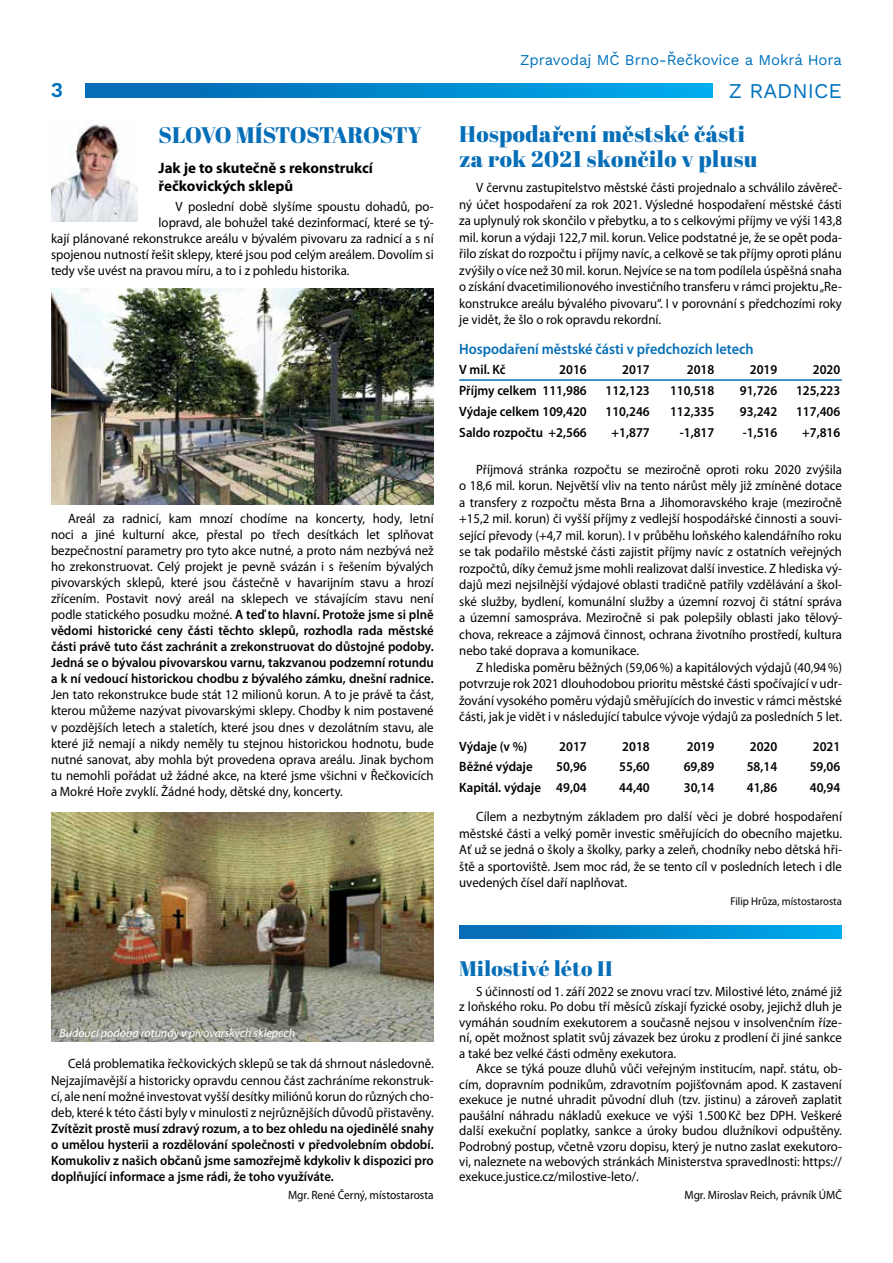
<style>
.page{position:relative;width:893px;height:1263px;background:#fff}
.page>*{position:absolute;margin:0;border:0;box-sizing:border-box;transform-origin:0 0}
.t1{font:22.5px/25.5px "Abril Fatface";letter-spacing:.02em;color:#056eb7}
.t2{font:22.5px "Abril Fatface";letter-spacing:-.015em;color:#056eb7}
.t3{font:21px "Abril Fatface";letter-spacing:.02em;color:#056eb7}
.t4{font:21px "Work Sans";color:#0072bc}
.t5{font:600 21px "Work Sans";color:#0072bc}
.t6{font:700 15px/17.5px "Myriad Pro";color:#000}
.t7{font:600 15px "Myriad Pro";color:#056eb7;scale:.95 1}
.t8{font:15px "Work Sans";color:#0072bc}
.t9{font:13.5px/16.5px "Myriad Pro";color:#000;text-align:justify;scale:.95 1}
.t10{font:600 13.5px/16px "Myriad Pro";color:#000;text-align:justify;scale:.95 1}
.t11{font:12px "Myriad Pro";color:#000;scale:.95 1}
.t12{font:italic 12px "Myriad Pro";color:#fff}
.t13{font:11.25px "Myriad Pro";color:#000;scale:.95 1}
.s1{font-weight:600}
</style>
<div class="page">
<svg style="left:459px;top:926px;width:383px;height:13px;background:#0088cd"></svg>
<svg style="left:85px;top:84px;width:628px;height:14px;background:#0088cd"></svg>
<img style="left:51px;top:288px;width:383px;height:217px">
<img style="left:51px;top:812px;width:383px;height:230px">
<img style="left:51px;top:124px;width:86px;height:98px">
<hr style="left:459px;top:379px;width:383px;height:2px;background:#056eb7">
<p class="t8" style="left:520px;top:48px;width:323px">Zpravodaj MČ Brno-Řečkovice a Mokrá Hora</p>
<h2 class="t5" style="left:51px;top:74px;width:14px">3</h2>
<h2 class="t4" style="left:729px;top:75px;width:115px">Z RADNICE</h2>
<h1 class="t2" style="left:159px;top:119px;width:265px">SLOVO MÍSTOSTAROSTY</h1>
<p class="t6" style="left:159px;top:159px;width:216px">Jak je to skutečně s rekonstrukcí řečkovických sklepů</p>
<p class="t9" style="left:176px;top:198px;width:273px">V poslední době slyšíme spoustu dohadů, po-</p>
<p class="t9" style="left:159px;top:214px;width:291px">lopravd, ale bohužel také dezinformací, které se tý-</p>
<p class="t9" style="left:51px;top:230px;width:404px">kají plánované rekonstrukce areálu v bývalém pivovaru za radnicí a s ní</p>
<p class="t9" style="left:51px;top:246px;width:404px">spojenou nutností řešit sklepy, které jsou pod celým areálem. Dovolím si</p>
<p class="t9" style="left:51px;top:262px;width:316px">tedy vše uvést na pravou míru, a to i z pohledu historika.</p>
<p class="t9" style="left:51px;top:510px;width:404px;line-height:16px;text-indent:17px">Areál za radnicí, kam mnozí chodíme na koncerty, hody, letní noci a jiné kulturní akce, přestal po třech desítkách let splňovat bezpečnostní parametry pro tyto akce nutné, a proto nám nezbývá než ho zrekonstruovat. Celý projekt je pevně svázán i s řešením bývalých pivovarských sklepů, které jsou částečně v havarijním stavu a hrozí zřícením. Postavit nový areál na sklepech ve stávajícím stavu není podle statického posudku možné. <span class="s1">A teď to hlavní. Protože jsme si plně vědomi historické ceny části těchto sklepů, rozhodla rada městské části právě tuto část zachránit a zrekonstruovat do důstojné podoby.<br>Jedná se o bývalou pivovarskou varnu, takzvanou podzemní rotundu a k ní vedoucí historickou chodbu z bývalého zámku, dnešní radnice.</span></p>
<p class="t9" style="left:51px;top:687px;width:404px;line-height:16px">Jen tato rekonstrukce bude stát 12 milionů korun. A to je právě ta část, kterou můžeme nazývat pivovarskými sklepy. Chodby k nim postavené v pozdějších letech a staletích, které jsou dnes v dezolátním stavu, ale které již nemají a nikdy neměly tu stejnou historickou hodnotu, bude nutné sanovat, aby mohla být provedena oprava areálu. Jinak bychom tu nemohli pořádat už žádné akce, na které jsme všichni v Řečkovicích a Mokré Hoře zvyklí. Žádné hody, dětské dny, koncerty.</p>
<p class="t12" style="left:60px;top:1025px;width:237px">Budoucí podoba rotundy v pivovarských sklepech</p>
<p class="t9" style="left:51px;top:1056px;width:404px;line-height:16px;text-indent:17px">Celá problematika řečkovických sklepů se tak dá shrnout následovně.<br>Nejzajímavější a historicky opravdu cennou část zachráníme rekonstruk&shy;cí, ale není možné investovat vyšší desítky miliónů korun do různých cho&shy;deb, které k této části byly v minulosti z nejrůznějších důvodů přistavěny.</p>
<p class="t10" style="left:51px;top:1120px;width:404px">Zvítězit prostě musí zdravý rozum, a to bez ohledu na ojedinělé snahy o umělou hysterii a rozdělování společnosti v předvolebním období.<br>Komukoliv z našich občanů jsme samozřejmě kdykoliv k dispozici pro doplňující informace a jsme rádi, že toho využíváte.</p>
<p class="t11" style="left:288px;top:1188px;width:155px">Mgr. René Černý, místostarosta</p>
<h1 class="t1" style="left:459px;top:120px;width:300px">Hospodaření městské části za rok 2021 skončilo v plusu</h1>
<p class="t9" style="left:459px;top:179px;width:404px;text-indent:17px">V červnu zastupitelstvo městské části projednalo a schválilo závěreč&shy;ný účet hospodaření za rok 2021. Výsledné hospodaření městské části za uplynulý rok skončilo v přebytku, a to s celkovými příjmy ve výši 143,8 mil. korun a výdaji 122,7 mil. korun. Velice podstatné je, že se opět poda&shy;řilo získat do rozpočtu i příjmy navíc, a celkově se tak příjmy oproti plánu zvýšily o více než 30 mil. korun. Nejvíce se na tom podílela úspěšná snaha o získání dvacetimilionového investičního transferu v rámci projektu „Re&shy;konstrukce areálu bývalého pivovaru“. I v porovnání s předchozími roky je vidět, že šlo o rok opravdu rekordní.</p>
<p class="t7" style="left:459px;top:339px;width:311px">Hospodaření městské části v předchozích letech</p>
<p class="t10" style="left:459px;top:361px;width:50px">V mil. Kč</p>
<p class="t10" style="left:559px;top:361px;width:30px">2016</p>
<p class="t10" style="left:622px;top:361px;width:30px">2017</p>
<p class="t10" style="left:687px;top:361px;width:30px">2018</p>
<p class="t10" style="left:750px;top:361px;width:30px">2019</p>
<p class="t10" style="left:813px;top:361px;width:30px">2020</p>
<p class="t10" style="left:459px;top:382px;width:136px">Příjmy celkem 111,986</p>
<p class="t10" style="left:605px;top:382px;width:48px">112,123</p>
<p class="t10" style="left:670px;top:382px;width:48px">110,518</p>
<p class="t10" style="left:740px;top:382px;width:41px">91,726</p>
<p class="t10" style="left:796px;top:382px;width:48px">125,223</p>
<p class="t10" style="left:459px;top:403px;width:136px">Výdaje celkem 109,420</p>
<p class="t10" style="left:605px;top:403px;width:48px">110,246</p>
<p class="t10" style="left:670px;top:403px;width:48px">112,335</p>
<p class="t10" style="left:740px;top:403px;width:41px">93,242</p>
<p class="t10" style="left:796px;top:403px;width:48px">117,406</p>
<p class="t10" style="left:459px;top:424px;width:136px">Saldo rozpočtu +2,566</p>
<p class="t10" style="left:612px;top:424px;width:42px">+1,877</p>
<p class="t10" style="left:680px;top:424px;width:38px">-1,817</p>
<p class="t10" style="left:743px;top:424px;width:38px">-1,516</p>
<p class="t10" style="left:802px;top:424px;width:42px">+7,816</p>
<p class="t9" style="left:459px;top:461px;width:404px;text-indent:17px">Příjmová stránka rozpočtu se meziročně oproti roku 2020 zvýšila o 18,6 mil. korun. Největší vliv na tento nárůst měly již zmíněné dotace a transfery z rozpočtu města Brna a Jihomoravského kraje (meziročně +15,2 mil. korun) či vyšší příjmy z vedlejší hospodářské činnosti a souvi&shy;sející převody (+4,7 mil. korun). I v průběhu loňského kalendářního roku se tak podařilo městské části zajistit příjmy navíc z ostatních veřejných rozpočtů, díky čemuž jsme mohli realizovat další investice. Z hlediska vý&shy;dajů mezi nejsilnější výdajové oblasti tradičně patřily vzdělávání a škol&shy;ské služby, bydlení, komunální služby a územní rozvoj či státní správa a územní samospráva. Meziročně si pak polepšily oblasti jako tělový&shy;chova, rekreace a zájmová činnost, ochrana životního prostředí, kultura nebo také doprava a komunikace.</p>
<p class="t9" style="left:459px;top:659px;width:404px;text-indent:17px">Z hlediska poměru běžných (59,06%) a kapitálových výdajů (40,94%) potvrzuje rok 2021 dlouhodobou prioritu městské části spočívající v udr&shy;žování vysokého poměru výdajů směřujících do investic v rámci městské části, jak je vidět i v následující tabulce vývoje výdajů za posledních 5 let.</p>
<p class="t10" style="left:459px;top:738px;width:73px">Výdaje (v %)</p>
<p class="t10" style="left:559px;top:738px;width:30px">2017</p>
<p class="t10" style="left:622px;top:738px;width:30px">2018</p>
<p class="t10" style="left:687px;top:738px;width:30px">2019</p>
<p class="t10" style="left:750px;top:738px;width:30px">2020</p>
<p class="t10" style="left:813px;top:738px;width:30px">2021</p>
<p class="t10" style="left:459px;top:758px;width:79px">Běžné výdaje</p>
<p class="t10" style="left:556px;top:758px;width:34px">50,96</p>
<p class="t10" style="left:619px;top:758px;width:34px">55,60</p>
<p class="t10" style="left:684px;top:758px;width:34px">69,89</p>
<p class="t10" style="left:747px;top:758px;width:34px">58,14</p>
<p class="t10" style="left:810px;top:758px;width:34px">59,06</p>
<p class="t10" style="left:459px;top:779px;width:136px">Kapitál. výdaje 49,04</p>
<p class="t10" style="left:619px;top:779px;width:34px">44,40</p>
<p class="t10" style="left:684px;top:779px;width:34px">30,14</p>
<p class="t10" style="left:747px;top:779px;width:34px">41,86</p>
<p class="t10" style="left:810px;top:779px;width:34px">40,94</p>
<p class="t9" style="left:459px;top:808px;width:404px;text-indent:17px">Cílem a nezbytným základem pro další věci je dobré hospodaření městské části a velký poměr investic směřujících do obecního majetku.<br>Ať už se jedná o školy a školky, parky a zeleň, chodníky nebo dětská hři&shy;ště a sportoviště. Jsem moc rád, že se tento cíl v posledních letech i dle uvedených čísel daří naplňovat.</p>
<p class="t13" style="left:730px;top:894px;width:119px">Filip Hrůza, místostarosta</p>
<h2 class="t3" style="left:459px;top:954px;width:155px">Milostivé léto II</h2>
<p class="t9" style="left:459px;top:983px;width:404px;line-height:15.5px;text-indent:17px">S účinností od 1. září 2022 se znovu vrací tzv. Milostivé léto, známé již z loňského roku. Po dobu tří měsíců získají fyzické osoby, jejichž dluh je vymáhán soudním exekutorem a současně nejsou v insolvenčním říze&shy;ní, opět možnost splatit svůj závazek bez úroku z prodlení či jiné sankce a také bez velké části odměny exekutora.</p>
<p class="t9" style="left:459px;top:1061px;width:404px;line-height:15.5px;text-indent:17px">Akce se týká pouze dluhů vůči veřejným institucím, např. státu, ob&shy;cím, dopravním podnikům, zdravotním pojišťovnám apod. K zastavení exekuce je nutné uhradit původní dluh (tzv. jistinu) a zároveň zaplatit paušální náhradu nákladů exekuce ve výši 1.500Kč bez DPH. Veškeré další exekuční poplatky, sankce a úroky budou dlužníkovi odpuštěny.<br>Podrobný postup, včetně vzoru dopisu, který je nutno zaslat exekutoro&shy;vi, naleznete na webových stránkách Ministerstva spravedlnosti: https:// exekuce.justice.cz/milostive-leto/.</p>
<p class="t11" style="left:684px;top:1188px;width:167px">Mgr. Miroslav Reich, právník ÚMČ</p>
</div>
